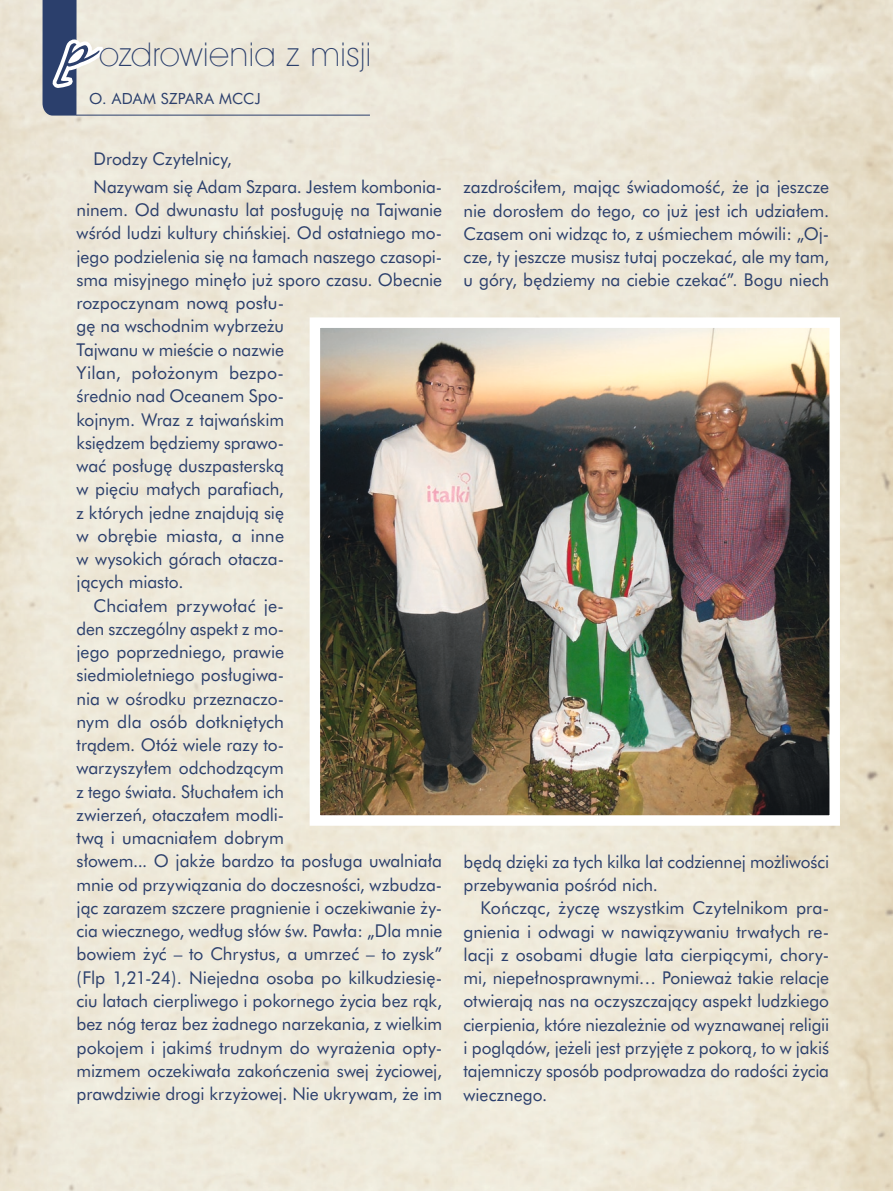
<style>
.page{position:relative;width:893px;height:1191px;background:#fff}
.page>*{position:absolute;margin:0;border:0;box-sizing:border-box;transform-origin:0 0}
.t1{font:200 33px "Avant Garde PL";letter-spacing:.02em;color:#2b3f6c}
.t2{font:17.25px/23.2px "Futura Bk PL";color:#2b3f6c;text-align:justify}
.t3{font:17.25px "Futura Bk PL";color:#2b3f6c;scale:.96 1}
.t4{font:15px "Futura Bk PL";letter-spacing:.015em;color:#2b3f6c}
.s1{font-family:"Caflisch Script Pro";font-weight:400;font-size:60px}
</style>
<div class="page">
<svg style="left:43px;top:0;width:61px;height:116px"></svg>
<hr style="left:76px;top:115px;width:294px;height:1px;background:#2b3f6c">
<img style="left:321px;top:328px;width:508px;height:486px">
<div style="left:310px;top:317px;width:530px;height:508px;border:10px solid #fff"></div>
<h1 class="t1" style="left:61px;top:34px;width:312px"><span class="s1">p</span> ozdrowienia z misji</h1>
<p class="t4" style="left:89px;top:89px;width:173px">o. ADAM SZPARA MCCJ</p>
<p class="t2" style="left:94px;top:145px;width:350px;line-height:27.5px">Drodzy Czytelnicy,<br>Nazywam się Adam Szpara. Jestem kombonia-</p>
<p class="t2" style="left:77px;top:198px;width:367px">ninem. Od dwunastu lat posługuję na Tajwanie</p>
<p class="t2" style="left:77px;top:221px;width:367px">wśród ludzi kultury chińskiej. Od ostatniego mo-</p>
<p class="t2" style="left:77px;top:245px;width:367px">jego podzielenia się na łamach naszego czasopi-</p>
<p class="t2" style="left:77px;top:268px;width:367px">sma misyjnego minęło już sporo czasu. Obecnie</p>
<p class="t2" style="left:77px;top:291px;width:209px">rozpoczynam nową posłu-</p>
<p class="t2" style="left:77px;top:314px;width:209px">gę na wschodnim wybrzeżu</p>
<p class="t2" style="left:77px;top:338px;width:209px">Tajwanu w mieście o nazwie</p>
<p class="t2" style="left:77px;top:361px;width:209px">Yilan, położonym bezpo-</p>
<p class="t2" style="left:77px;top:384px;width:209px">średnio nad Oceanem Spo-</p>
<p class="t2" style="left:77px;top:407px;width:209px">kojnym. Wraz z tajwańskim</p>
<p class="t2" style="left:77px;top:431px;width:209px">księdzem będziemy sprawo-</p>
<p class="t2" style="left:77px;top:454px;width:209px">wać posługę duszpasterską</p>
<p class="t2" style="left:77px;top:477px;width:209px">w pięciu małych parafiach,</p>
<p class="t2" style="left:77px;top:500px;width:209px">z których jedne znajdują się</p>
<p class="t2" style="left:77px;top:524px;width:209px">w obrębie miasta, a inne</p>
<p class="t2" style="left:77px;top:547px;width:209px">w wysokich górach otacza-</p>
<p class="t2" style="left:77px;top:570px;width:108px">jących miasto.</p>
<p class="t2" style="left:94px;top:593px;width:192px">Chciałem przywołać je-</p>
<p class="t3" style="left:77px;top:618px;width:218px">den szczególny aspekt z mo-</p>
<p class="t2" style="left:77px;top:640px;width:209px">jego poprzedniego, prawie</p>
<p class="t2" style="left:77px;top:663px;width:209px">siedmioletniego posługiwa-</p>
<p class="t2" style="left:77px;top:686px;width:209px">nia w ośrodku przeznaczo-</p>
<p class="t2" style="left:77px;top:710px;width:209px">nym dla osób dotkniętych</p>
<p class="t2" style="left:77px;top:733px;width:209px">trądem. Otóż wiele razy to-</p>
<p class="t2" style="left:77px;top:756px;width:209px">warzyszyłem odchodzącym</p>
<p class="t2" style="left:77px;top:779px;width:209px">z tego świata. Słuchałem ich</p>
<p class="t2" style="left:77px;top:803px;width:209px">zwierzeń, otaczałem modli-</p>
<p class="t2" style="left:77px;top:826px;width:209px">twą i umacniałem dobrym</p>
<p class="t2" style="left:77px;top:849px;width:367px">słowem... O jakże bardzo ta posługa uwalniała</p>
<p class="t2" style="left:77px;top:872px;width:367px">mnie od przywiązania do doczesności, wzbudza-</p>
<p class="t2" style="left:77px;top:896px;width:367px">jąc zarazem szczere pragnienie i oczekiwanie ży-</p>
<p class="t2" style="left:77px;top:919px;width:367px">cia wiecznego, według słów św. Pawła: „Dla mnie</p>
<p class="t2" style="left:77px;top:942px;width:367px">bowiem żyć – to Chrystus, a umrzeć – to zysk”</p>
<p class="t2" style="left:77px;top:965px;width:367px">(Flp 1,21-24). Niejedna osoba po kilkudziesię-</p>
<p class="t2" style="left:77px;top:989px;width:367px">ciu latach cierpliwego i pokornego życia bez rąk,</p>
<p class="t2" style="left:77px;top:1012px;width:367px">bez nóg teraz bez żadnego narzekania, z wielkim</p>
<p class="t2" style="left:77px;top:1035px;width:367px">pokojem i jakimś trudnym do wyrażenia opty-</p>
<p class="t2" style="left:77px;top:1058px;width:367px">mizmem oczekiwała zakończenia swej życiowej,</p>
<p class="t2" style="left:77px;top:1082px;width:367px">prawdziwie drogi krzyżowej. Nie ukrywam, że im</p>
<p class="t2" style="left:463px;top:175px;width:367px">zazdrościłem, mając świadomość, że ja jeszcze nie dorosłem do tego, co już jest ich udziałem.<br>Czasem oni widząc to, z uśmiechem mówili: „Oj&shy;cze, ty jeszcze musisz tutaj poczekać, ale my tam, u góry, będziemy na ciebie czekać”. Bogu niech</p>
<p class="t2" style="left:463px;top:850px;width:367px">będą dzięki za tych kilka lat codziennej możliwości przebywania pośród nich.</p>
<p class="t2" style="left:463px;top:896px;width:367px;text-indent:17px">Kończąc, życzę wszystkim Czytelnikom pra&shy;gnienia i odwagi w nawiązywaniu trwałych re&shy;lacji z osobami długie lata cierpiącymi, chory&shy;mi, niepełnosprawnymi… Ponieważ takie relacje otwierają nas na oczyszczający aspekt ludzkiego cierpienia, które niezależnie od wyznawanej religii i poglądów, jeżeli jest przyjęte z pokorą, to w jakiś tajemniczy sposób podprowadza do radości życia wiecznego.</p>
</div>
